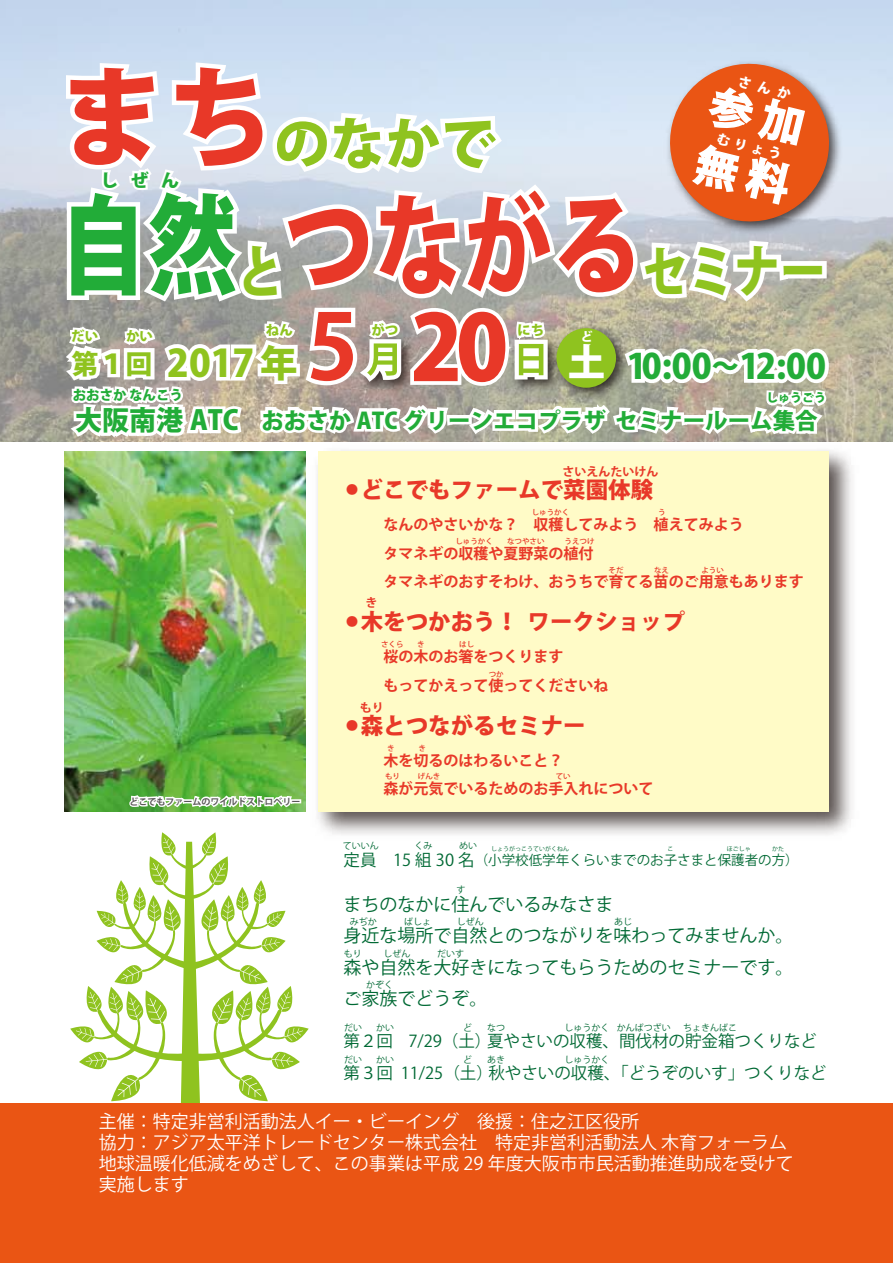
<style>
.page{position:relative;width:893px;height:1263px;background:#fff}
.page>*{position:absolute;margin:0;border:0;box-sizing:border-box;transform-origin:0 0}
.t1{font:800 90px "Koz Go Pro";color:#e83828}
.t2{font:800 55.5px "Koz Go Pro";color:#8fc31f;scale:.83 1}
.t3{font:800 55.5px "Koz Go Pro";color:#8fc31f}
.t4{font:700 43.05px/60px "Koz Go Pro";color:#fff}
.t5{font:800 37.5px "Koz Go Pro";color:#8fc31f}
.t6{font:800 37.5px "Koz Go Pro";color:#fff}
.t7{font:800 34.5px "Koz Go Pro";letter-spacing:-.05em;color:#22ac38}
.t8{font:800 22.5px "Koz Go Pro";color:#e83828}
.t9{font:800 22.5px "Koz Go Pro";color:#22ac38}
.t10{font:18px/21px "Koz Go Pro";color:#fff}
.t11{font:18px/31.5px "Koz Go Pro";color:#006934}
.t12{font:800 18px "Koz Go Pro";color:#22ac38}
.t13{font:16.5px/31.5px "Koz Go Pro";color:#006934}
.t14{font:700 15px/28.5px "Koz Go Pro";color:#e83828}
.t15{font:13.5px "Koz Go Pro";color:#006934}
.t16{font:800 13.5px "Koz Go Pro";color:#8fc31f}
.t17{font:800 13.5px "Koz Go Pro";color:#22ac38}
.t18{font:800 13.5px "Koz Go Pro";color:#fff}
.t19{font:700 12px "Koz Go Pro";color:#e83828}
.t20{font:800 12px "Koz Go Pro";color:#22ac38}
.t21{font:800 12px "Koz Go Pro";color:#fff}
.t22{font:9px "Koz Go Pro";color:#006934}
.t23{font:700 9px "Koz Go Pro";color:#595757}
.t24{font:500 7.5px "Koz Go Pro";color:#e83828}
.t25{font:6px "Koz Go Pro";color:#006934}
.s1{font-size:108px;color:#e83828}
.s2{font-size:108px;color:#22ac38}
.s3{font-size:27px}
.s4{font-size:16.5px}
</style>
<div class="page">
<img style="left:0;top:0;width:893px;height:442px">
<img style="left:661px;top:55px;width:185px;height:184px">
<img style="left:317px;top:439px;width:545px;height:396px">
<div style="left:318px;top:451px;width:511px;height:360px;background:#fffbc7"></div>
<svg style="left:70px;top:832px;width:239px;height:271px"></svg>
<svg style="left:97px;top:930px;width:23px;height:32px"></svg>
<svg style="left:262px;top:930px;width:24px;height:32px"></svg>
<div style="left:0;top:1103px;width:893px;height:160px;background:#ea5514"></div>
<img style="left:64px;top:451px;width:241px;height:360px">
<svg style="left:128px;top:744px;width:175px;height:68px;background:#72b852"></svg>
<svg style="left:46px;top:57px;width:790px;height:385px"></svg>
<h2 class="t3" style="left:58px;top:108px;width:439px"><span class="s1">まち</span>のなかで</h2>
<h2 class="t2" style="left:58px;top:235px;width:927px"><span class="s2">自然</span>と<span class="s1">つながる</span>セミナー</h2>
<h3 class="t4" style="left:717px;top:78px;width:98px;rotate:14deg">参 加無 料</h3>
<p class="t18" style="left:719px;top:130px;width:68px;rotate:14deg">むりょう</p>
<p class="t12" style="left:100px;top:168px;width:81px">しぜん</p>
<h1 class="t1" style="left:410px;top:289px;width:99px">20</h1>
<p class="t16" style="left:266px;top:321px;width:28px">ねん</p>
<p class="t16" style="left:371px;top:321px;width:28px">がつ</p>
<p class="t16" style="left:517px;top:321px;width:28px">にち</p>
<p class="t16" style="left:71px;top:327px;width:28px">だい</p>
<p class="t16" style="left:126px;top:327px;width:28px">かい</p>
<h3 class="t5" style="left:72px;top:338px;width:227px"><span class="s3">第１回</span> 2017年</h3>
<p class="t21" style="left:581px;top:329px;width:13px">ど</p>
<h3 class="t6" style="left:568px;top:338px;width:39px">土</h3>
<h3 class="t7" style="left:627px;top:344px;width:201px">10:00<span class="s3">～</span>12:00</h3>
<p class="t17" style="left:73px;top:386px;width:112px">おおさかなんこう</p>
<p class="t20" style="left:766px;top:390px;width:62px">しゅうごう</p>
<h3 class="t9" style="left:75px;top:406px;width:744px"><span class="s3">大阪南港 ATC</span> おおさか ATC グリーンエコプラザ セミナールーム集合</h3>
<p class="t23" style="left:130px;top:796px;width:172px">どこでもファームのワイルドストロベリー</p>
<p class="t19" style="left:562px;top:464px;width:97px">さいえんたいけん</p>
<h3 class="t8" style="left:346px;top:475px;width:309px"><sup>●</sup> どこでもファームで菜園体験</h3>
<p class="t14" style="left:384px;top:512px;width:421px">なんのやさいかな？　収穫してみよう　植えてみよう<br>タマネギの収穫や夏野菜の植付<br>タマネギのおすそわけ、おうちで育てる苗のご用意もあります</p>
<h3 class="t8" style="left:346px;top:607px;width:340px"><sup>●</sup> 木をつかおう！ ワークショップ</h3>
<p class="t14" style="left:384px;top:644px;width:226px">桜の木のお箸をつくります<br>もってかえって使ってくださいね</p>
<h3 class="t8" style="left:346px;top:711px;width:241px"><sup>●</sup> 森とつながるセミナー</h3>
<p class="t14" style="left:384px;top:747px;width:271px">木を切るのはわるいこと？<br>森が元気でいるためのお手入れについて</p>
<p class="t24" style="left:532px;top:507px;width:39px">しゅうかく</p>
<p class="t24" style="left:658px;top:507px;width:9px">う</p>
<p class="t24" style="left:455px;top:536px;width:39px">しゅうかく</p>
<p class="t24" style="left:507px;top:536px;width:39px">なつやさい</p>
<p class="t24" style="left:565px;top:536px;width:31px">うえつけ</p>
<p class="t24" style="left:608px;top:565px;width:16px">そだ</p>
<p class="t24" style="left:654px;top:565px;width:16px">なえ</p>
<p class="t24" style="left:701px;top:565px;width:24px">ようい</p>
<p class="t19" style="left:366px;top:595px;width:13px">き</p>
<p class="t24" style="left:381px;top:640px;width:24px">さくら</p>
<p class="t24" style="left:417px;top:640px;width:9px">き</p>
<p class="t24" style="left:459px;top:640px;width:16px">はし</p>
<p class="t24" style="left:489px;top:669px;width:16px">つか</p>
<p class="t19" style="left:360px;top:699px;width:25px">もり</p>
<p class="t24" style="left:387px;top:743px;width:9px">き</p>
<p class="t24" style="left:418px;top:743px;width:9px">き</p>
<p class="t24" style="left:385px;top:772px;width:16px">もり</p>
<p class="t24" style="left:418px;top:772px;width:24px">げんき</p>
<p class="t24" style="left:556px;top:772px;width:16px">てい</p>
<p class="t22" style="left:343px;top:840px;width:37px">ていいん</p>
<p class="t22" style="left:414px;top:840px;width:19px">くみ</p>
<p class="t22" style="left:459px;top:840px;width:19px">めい</p>
<p class="t25" style="left:491px;top:845px;width:79px">しょうがっこうていがくねん</p>
<p class="t25" style="left:668px;top:845px;width:7px">こ</p>
<p class="t25" style="left:727px;top:845px;width:25px">ほごしゃ</p>
<p class="t25" style="left:772px;top:845px;width:13px">かた</p>
<p class="t22" style="left:457px;top:884px;width:10px">す</p>
<p class="t22" style="left:350px;top:916px;width:28px">みぢか</p>
<p class="t22" style="left:404px;top:916px;width:28px">ばしょ</p>
<p class="t22" style="left:457px;top:916px;width:28px">しぜん</p>
<p class="t22" style="left:614px;top:916px;width:19px">あじ</p>
<p class="t22" style="left:344px;top:947px;width:19px">もり</p>
<p class="t22" style="left:383px;top:947px;width:29px">しぜん</p>
<p class="t22" style="left:437px;top:947px;width:28px">だいす</p>
<p class="t22" style="left:366px;top:978px;width:28px">かぞく</p>
<p class="t22" style="left:344px;top:1022px;width:19px">だい</p>
<p class="t22" style="left:376px;top:1022px;width:19px">かい</p>
<p class="t22" style="left:463px;top:1022px;width:10px">ど</p>
<p class="t22" style="left:487px;top:1022px;width:19px">なつ</p>
<p class="t22" style="left:564px;top:1022px;width:108px">しゅうかく かんばつざい</p>
<p class="t22" style="left:683px;top:1022px;width:55px">ちょきんばこ</p>
<p class="t22" style="left:344px;top:1054px;width:19px">だい</p>
<p class="t22" style="left:376px;top:1054px;width:19px">かい</p>
<p class="t22" style="left:463px;top:1054px;width:10px">ど</p>
<p class="t22" style="left:487px;top:1054px;width:19px">あき</p>
<p class="t22" style="left:564px;top:1054px;width:46px">しゅうかく</p>
<p class="t15" style="left:343px;top:851px;width:457px"><span class="s4">定員　15 組 30 名</span>（小学校低学年くらいまでのお子さまと保護者の方）</p>
<p class="t11" style="left:343px;top:889px;width:452px">まちのなかに住んでいるみなさま<br>身近な場所で自然とのつながりを味わってみませんか。森や自然を大好きになってもらうためのセミナーです。ご家族でどうぞ。</p>
<p class="t13" style="left:343px;top:1026px;width:485px">第２回 7/29（土）夏やさいの収穫、間伐材の貯金箱つくりなど第３回 11/25（土）秋やさいの収穫、「どうぞのいす」つくりなど</p>
<p class="t10" style="left:99px;top:1111px;width:696px">主催：特定非営利活動法人イー・ビーイング　後援：住之江区役所<br>協力：アジア太平洋トレードセンター株式会社　特定非営利活動法人 木育フォーラム地球温暖化低減をめざして、この事業は平成 29 年度大阪市市民活動推進助成を受けて実施します</p>
</div>
